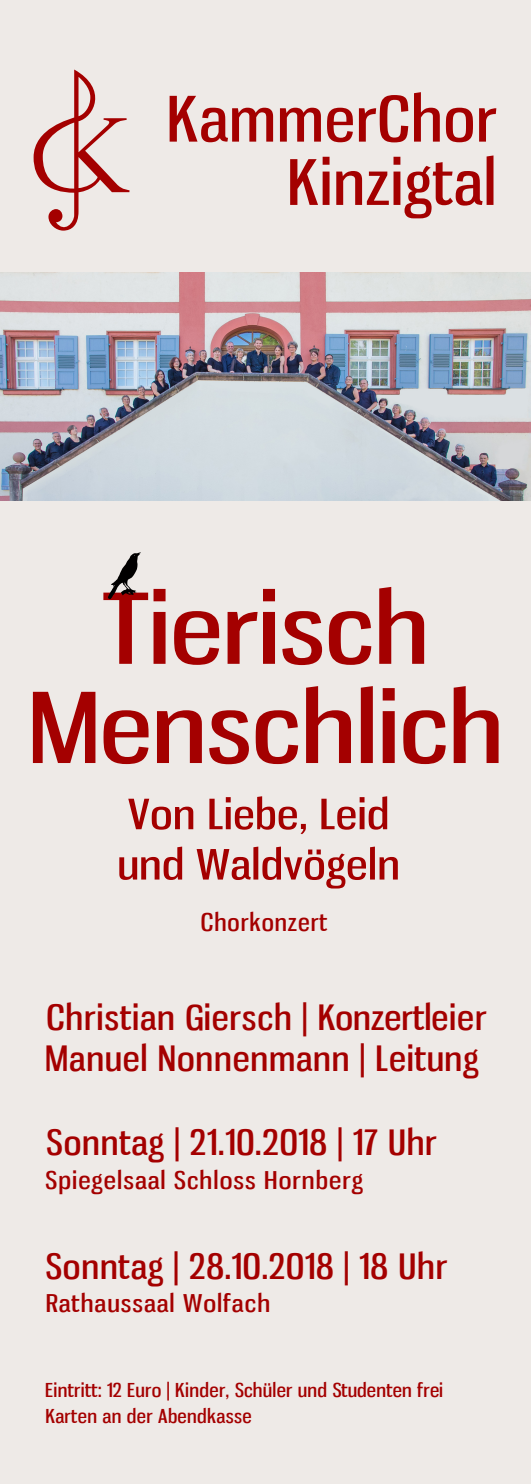
<style>
.page{position:relative;width:531px;height:1484px;background:#fff}
.page>*{position:absolute;margin:0;border:0;box-sizing:border-box;transform-origin:0 0}
.t1{font:95.55px/99.1px "Gnuolane Free";letter-spacing:-.005em;color:#a40000;text-align:center;scale:1.34 1}
.t2{font:61.43px/63.3px "Gnuolane Free";letter-spacing:.015em;color:#a40000;text-align:right;scale:1.2 1}
.t3{font:40.95px/50.3px "Gnuolane Free";letter-spacing:.01em;color:#a40000;scale:1.27 1}
.t4{font:34.12px/40.9px "Gnuolane Free";letter-spacing:.02em;color:#a40000;scale:1.21 1}
.t5{font:23.89px "Gnuolane Free";letter-spacing:.035em;color:#a40000;scale:1.25 1}
.t6{font:23.89px "Gnuolane Free";letter-spacing:.035em;color:#a40000;scale:1.19 1}
.t7{font:18.72px/25.5px "Gnuolane Free";letter-spacing:.015em;color:#a40000;scale:1.2 1}
</style>
<div class="page">
<div style="left:0;top:0;width:531px;height:1483px;background:#eeeae7"></div>
<svg style="left:34px;top:69px;width:95px;height:162px"></svg>
<img style="left:1px;top:272px;width:529px;height:229px">
<svg style="left:108px;top:552px;width:33px;height:47px"></svg>
<h2 class="t2" style="left:167px;top:87px;width:276px">KammerChor<br>Kinzigtal</h2>
<h1 class="t1" style="left:28px;top:578px;width:356px">Tierisch<br>Menschlich</h1>
<p class="t3" style="left:117px;top:788px;width:224px">Von Liebe, Leid und Waldvögeln</p>
<p class="t6" style="left:201px;top:907px;width:108px">Chorkonzert</p>
<p class="t4" style="left:45px;top:996px;width:366px">Christian Giersch | Konzertleier<br>Manuel Nonnenmann | Leitung</p>
<p class="t4" style="left:47px;top:1121px;width:324px">Sonntag | 21.10.2018 | 17 Uhr</p>
<p class="t5" style="left:46px;top:1165px;width:255px">Spiegelsaal Schloss Hornberg</p>
<p class="t4" style="left:46px;top:1245px;width:333px">Sonntag | 28.10.2018 | 18 Uhr</p>
<p class="t5" style="left:46px;top:1288px;width:181px">Rathaussaal Wolfach</p>
<p class="t7" style="left:45px;top:1377px;width:333px">Eintritt: 12 Euro | Kinder, Schüler und Studenten frei<br>Karten an der Abendkasse</p>
</div>
